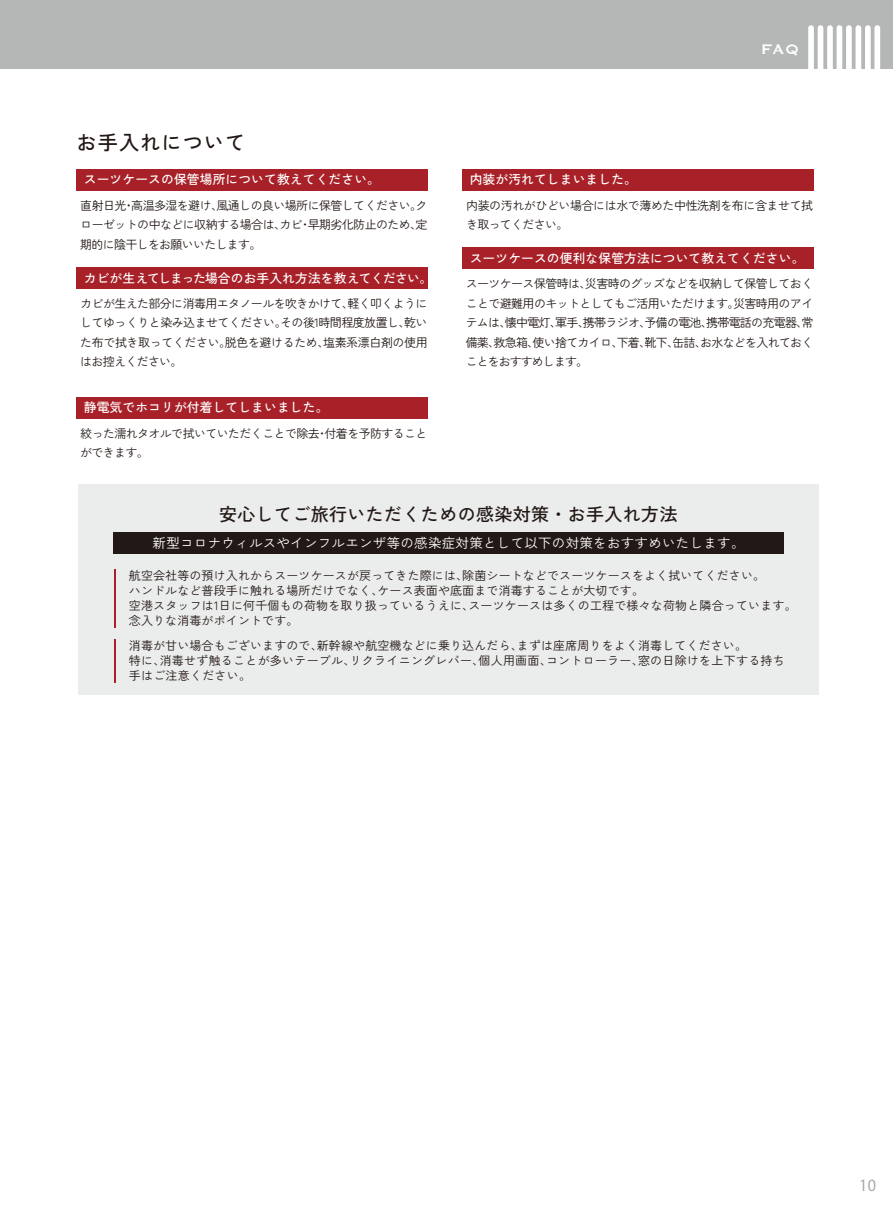
<style>
.page{position:relative;width:893px;height:1212px;background:#fff}
.page>*{position:absolute;margin:0;border:0;box-sizing:border-box;transform-origin:0 0}
.t1{font:500 20.25px "Zen Kaku Gothic New";letter-spacing:.05em;color:#221815}
.t2{font:500 18px "Zen Kaku Gothic New";letter-spacing:.02em;color:#221815}
.t3{font:18px "Copperplate";color:#fff}
.t4{font:15px "Koz Go Pr 6 N";color:#9fa0a0}
.t5{font:13.5px "Zen Kaku Gothic New";letter-spacing:.02em;color:#fff}
.t6{font:500 12.75px "Zen Kaku Gothic New";letter-spacing:.01em;color:#fff}
.t7{font:12px/19.5px "Zen Kaku Gothic New";letter-spacing:.01em;color:#221815;text-align:justify}
.t8{font:12px/19.5px "Zen Kaku Gothic New";letter-spacing:-.035em;color:#221815}
.t9{font:12px/19.5px "Zen Kaku Gothic New";letter-spacing:-.05em;color:#221815}
</style>
<div class="page">
<div style="left:0;top:0;width:893px;height:69px;background:#b5b6b6"></div>
<div style="left:79px;top:484px;width:740px;height:211px;background:#ebecec"></div>
<div style="left:113px;top:532px;width:671px;height:22px;background:#221815"></div>
<hr style="left:114px;top:569px;width:1px;height:59px;background:#a82128">
<hr style="left:114px;top:639px;width:1px;height:44px;background:#a82128">
<div style="left:77px;top:169px;width:351px;height:22px;background:#a82128"></div>
<div style="left:77px;top:267px;width:351px;height:22px;background:#a82128"></div>
<div style="left:77px;top:397px;width:351px;height:22px;background:#a82128"></div>
<div style="left:462px;top:169px;width:352px;height:22px;background:#a82128"></div>
<div style="left:462px;top:247px;width:352px;height:22px;background:#a82128"></div>
<svg style="left:808px;top:25px;width:72px;height:44px"></svg>
<h1 class="t1" style="left:77px;top:126px;width:170px">お手入れについて</h1>
<p class="t6" style="left:84px;top:170px;width:298px">スーツケースの保管場所について教えてください。</p>
<p class="t7" style="left:80px;top:195px;width:349px">直射日光・高温多湿を避け、風通しの良い場所に保管してください。クローゼットの中などに収納する場合は、カビ・早期劣化防止のため、定期的に陰干しをお願いいたします。</p>
<p class="t6" style="left:84px;top:268px;width:350px">カビが生えてしまった場合のお手入れ方法を教えてください。</p>
<p class="t7" style="left:80px;top:293px;width:349px">カビが生えた部分に消毒用エタノールを吹きかけて、軽く叩くようにしてゆっくりと染み込ませてください。その後1時間程度放置し、乾いた布で拭き取ってください。脱色を避けるため、塩素系漂白剤の使用はお控えください。</p>
<p class="t6" style="left:84px;top:398px;width:246px">静電気でホコリが付着してしまいました。</p>
<p class="t9" style="left:80px;top:423px;width:349px">絞った濡れタオルで拭いていただくことで除去・付着を予防することができます。</p>
<p class="t6" style="left:470px;top:170px;width:169px">内装が汚れてしまいました。</p>
<h2 class="t3" style="left:761px;top:41px;width:40px">FAQ</h2>
<p class="t8" style="left:466px;top:195px;width:349px">内装の汚れがひどい場合には水で薄めた中性洗剤を布に含ませて拭き取ってください。</p>
<p class="t6" style="left:470px;top:248px;width:336px">スーツケースの便利な保管方法について教えてください。</p>
<p class="t7" style="left:466px;top:273px;width:349px">スーツケース保管時は、災害時のグッズなどを収納して保管しておくことで避難用のキットとしてもご活用いただけます。災害時用のアイテムは、懐中電灯、軍手、携帯ラジオ、予備の電池、携帯電話の充電器、常備薬、救急箱、使い捨てカイロ、下着、靴下、缶詰、お水などを入れておくことをおすすめします。</p>
<h2 class="t2" style="left:219px;top:500px;width:460px">安心してご旅行いただくための感染対策・お手入れ方法</h2>
<p class="t5" style="left:153px;top:533px;width:593px">新型コロナウィルスやインフルエンザ等の感染症対策として以下の対策をおすすめいたします。</p>
<p class="t7" style="left:129px;top:568px;width:669px;line-height:15px;text-align:left">航空会社等の預け入れからスーツケースが戻ってきた際には、除菌シートなどでスーツケースをよく拭いてください。<br>ハンドルなど普段手に触れる場所だけでなく、ケース表面や底面まで消毒することが大切です。<br>空港スタッフは1日に何千個もの荷物を取り扱っているうえに、スーツケースは多くの工程で様々な荷物と隣合っています。念入りな消毒がポイントです。</p>
<p class="t7" style="left:129px;top:637px;width:657px;line-height:15px;text-align:left">消毒が甘い場合もございますので、新幹線や航空機などに乗り込んだら、まずは座席周りをよく消毒してください。<br>特に、消毒せず触ることが多いテーブル、リクライニングレバー、個人用画面、コントローラー、窓の日除けを上下する持ち手はご注意ください。</p>
<p class="t4" style="left:859px;top:1176px;width:18px">10</p>
</div>
